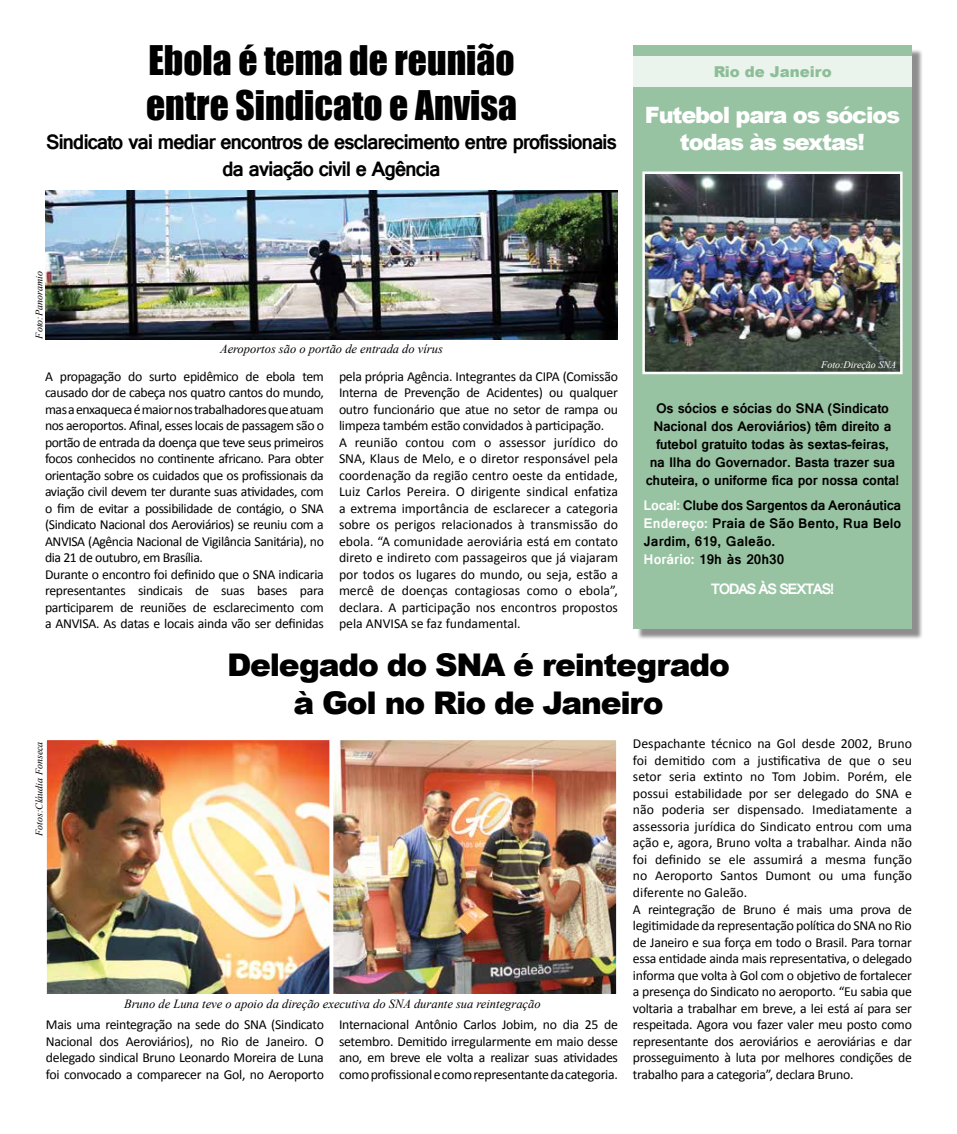
<style>
.page{position:relative;width:957px;height:1134px;background:#fff}
.page>*{position:absolute;margin:0;border:0;box-sizing:border-box;transform-origin:0 0}
.t1{font:37.5px/45px "Impact";color:#000}
.t2{font:900 31.25px/37.5px "Arial";letter-spacing:-.04em;color:#000;text-align:center}
.t3{font:700 22.5px/27px "Raavi";letter-spacing:-.06em;color:#000;text-align:center}
.t4{font:900 22.5px/27px "Arial";letter-spacing:-.05em;color:#fff;text-align:center}
.t5{font:700 16.25px "Raavi";letter-spacing:-.1em;color:#fff}
.t6{font:700 15px/18px "Raavi";letter-spacing:-.02em;color:#000;text-align:center}
.t7{font:700 15px/18px "Raavi";color:#000}
.t8{font:900 15px "Arial";color:#197b30}
.t9{font:13.75px/16.5px "Calibri";letter-spacing:-.02em;color:#000;text-align:justify}
.t10{font:13.75px/16.5px "Calibri";color:#000}
.t11{font:italic 12.5px "Times New Roman";color:#000}
.t12{font:italic 10px "Times New Roman";color:#000}
.t13{font:italic 10px "Times New Roman";color:#fff}
.s1{color:#fff}
</style>
<div class="page">
<img style="left:48px;top:741px;width:567px;height:252px">
<div style="left:43px;top:736px;width:290px;height:262px;border:4px solid #fff"></div>
<div style="left:330px;top:736px;width:290px;height:262px;border:4px solid #fff"></div>
<img style="left:45px;top:190px;width:573px;height:149px">
<svg style="left:638px;top:50px;width:284px;height:589px;background:#a4a4a4"></svg>
<div style="left:633px;top:45px;width:279px;height:584px;background:#98c3a2"></div>
<div style="left:633px;top:57px;width:279px;height:30px;background:#eaf3ec"></div>
<img style="left:645px;top:174px;width:254px;height:197px">
<div style="left:642px;top:171px;width:260px;height:203px;border:2px solid #fff"></div>
<h1 class="t1" style="left:146px;top:36px;width:372px">Ebola é tema de reunião entre Sindicato e Anvisa</h1>
<h3 class="t3" style="left:46px;top:128px;width:573px">Sindicato vai mediar encontros de esclarecimento entre profissionais da aviação civil e Agência</h3>
<p class="t8" style="left:713px;top:61px;width:120px">Rio de Janeiro</p>
<h3 class="t4" style="left:645px;top:101px;width:257px">Futebol para os sócios todas às sextas!</h3>
<p class="t12" style="left:32px;top:339px;width:69px;rotate:-90deg">Foto:Panoramio</p>
<p class="t11" style="left:220px;top:340px;width:224px">Aeroportos são o portão de entrada do vírus</p>
<p class="t9" style="left:45px;top:367px;width:280px;text-align:left">A propagação do surto epidêmico de ebola tem causado dor de cabeça nos quatro cantos do mundo, mas a enxaqueca é maior nos trabalhadores que atuam nos aeroportos. Afinal, esses locais de passagem são o portão de entrada da doença que teve seus primeiros focos conhecidos no continente africano. Para obter orientação sobre os cuidados que os profissionais da aviação civil devem ter durante suas atividades, com o fim de evitar a possibilidade de contágio, o SNA (Sindicato Nacional dos Aeroviários) se reuniu com a ANVISA (Agência Nacional de Vigilância Sanitária), no dia 21 de outubro, em Brasília.<br>Durante o encontro foi definido que o SNA indicaria representantes sindicais de suas bases para participarem de reuniões de esclarecimento com a ANVISA. As datas e locais ainda vão ser definidas</p>
<p class="t10" style="left:339px;top:367px;width:280px">pela própria Agência. Integrantes da CIPA (Comissão Interna de Prevenção de Acidentes) ou qualquer outro funcionário que atue no setor de rampa ou limpeza também estão convidados à participação.<br>A reunião contou com o assessor jurídico do SNA, Klaus de Melo, e o diretor responsável pela coordenação da região centro oeste da entidade, Luiz Carlos Pereira. O dirigente sindical enfatiza a extrema importância de esclarecer a categoria sobre os perigos relacionados à transmissão do ebola. “A comunidade aeroviária está em contato direto e indireto com passageiros que já viajaram por todos os lugares do mundo, ou seja, estão a mercê de doenças contagiosas como o ebola”, declara. A participação nos encontros propostos pela ANVISA se faz fundamental.</p>
<p class="t13" style="left:821px;top:358px;width:76px">Foto:Direção SNA</p>
<p class="t6" style="left:645px;top:398px;width:255px">Os sócios e sócias do SNA (Sindicato Nacional dos Aeroviários) têm direito a futebol gratuito todas às sextas-feiras,<br>na Ilha do Governador. Basta trazer sua chuteira, o uniforme fica por nossa conta!</p>
<p class="t7" style="left:643px;top:495px;width:259px"><span class="s1">Local:</span> Clube dos Sargentos da Aeronáutica<br><span class="s1">Endereço:</span> Praia de São Bento, Rua Belo<br>Jardim, 619, Galeão.<br><span class="s1">Horário:</span> 19h às 20h30</p>
<p class="t5" style="left:711px;top:579px;width:125px">TODAS ÀS SEXTAS!</p>
<h2 class="t2" style="left:227px;top:645px;width:504px">Delegado do SNA é reintegrado à Gol no Rio de Janeiro</h2>
<p class="t12" style="left:32px;top:836px;width:96px;rotate:-90deg">Fotos:Cláudia Fonseca</p>
<p class="t11" style="left:124px;top:995px;width:418px">Bruno de Luna teve o apoio da direção executiva do SNA durante sua reintegração</p>
<p class="t9" style="left:339px;top:1016px;width:280px">Internacional Antônio Carlos Jobim, no dia 25 de setembro. Demitido irregularmente em maio desse ano, em breve ele volta a realizar suas atividades como profissional e como representante da categoria.</p>
<p class="t9" style="left:46px;top:1016px;width:279px">Mais uma reintegração na sede do SNA (Sindicato Nacional dos Aeroviários), no Rio de Janeiro. O delegado sindical Bruno Leonardo Moreira de Luna foi convocado a comparecer na Gol, no Aeroporto</p>
<p class="t9" style="left:633px;top:735px;width:280px;text-align:left">Despachante técnico na Gol desde 2002, Bruno foi demitido com a justificativa de que o seu setor seria extinto no Tom Jobim. Porém, ele possui estabilidade por ser delegado do SNA e não poderia ser dispensado. Imediatamente a assessoria jurídica do Sindicato entrou com uma ação e, agora, Bruno volta a trabalhar. Ainda não foi definido se ele assumirá a mesma função no Aeroporto Santos Dumont ou uma função diferente no Galeão.<br>A reintegração de Bruno é mais uma prova de legitimidade da representação política do SNA no Rio de Janeiro e sua força em todo o Brasil. Para tornar essa entidade ainda mais representativa, o delegado informa que volta à Gol com o objetivo de fortalecer a presença do Sindicato no aeroporto. “Eu sabia que voltaria a trabalhar em breve, a lei está aí para ser respeitada. Agora vou fazer valer meu posto como representante dos aeroviários e aeroviárias e dar prosseguimento à luta por melhores condições de trabalho para a categoria”, declara Bruno.</p>
</div>
